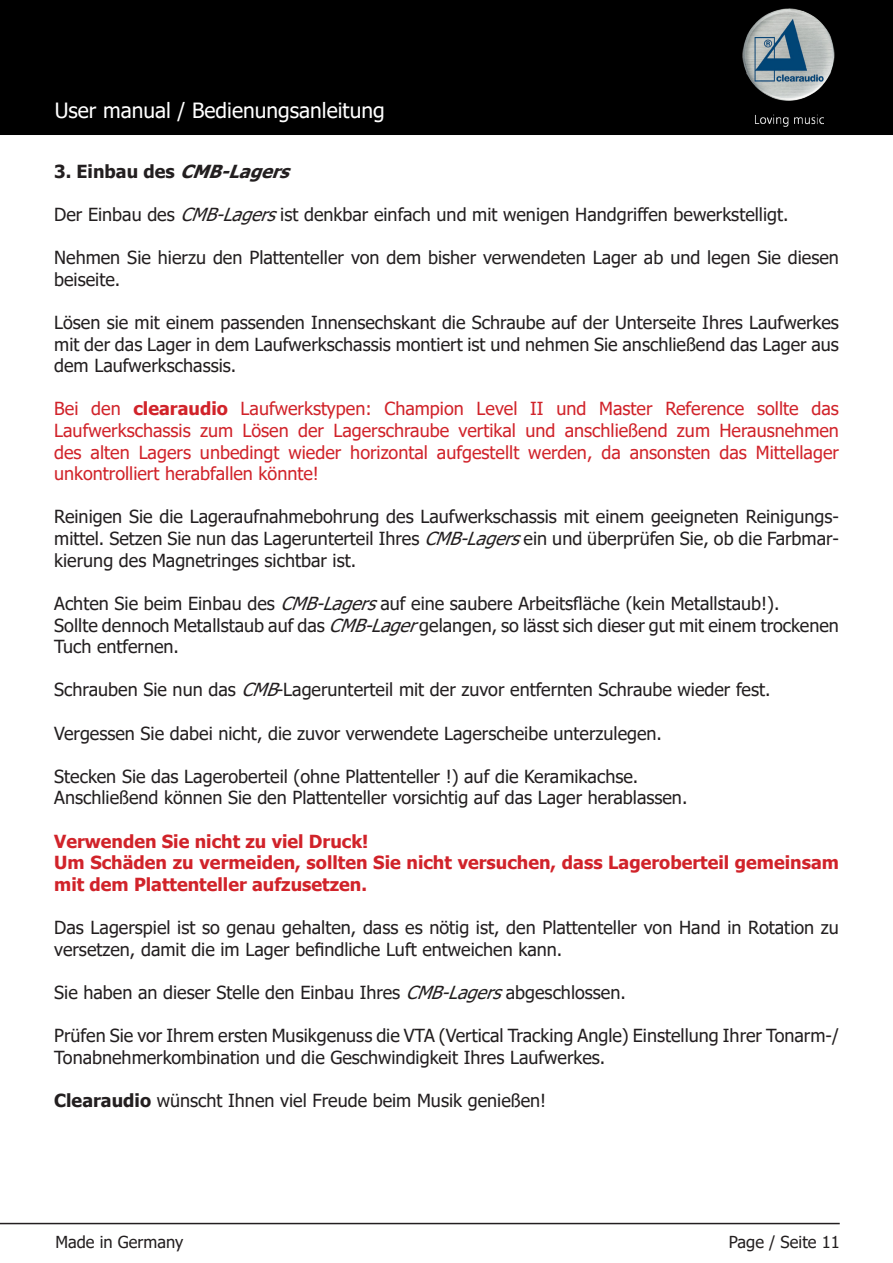
<style>
.page{position:relative;width:893px;height:1263px;background:#fff}
.page>*{position:absolute;margin:0;border:0;box-sizing:border-box;transform-origin:0 0}
.t1{font:21px "Tahoma";color:#fff}
.t2{font:18px/21.6px "Tahoma";color:#231f20}
.t3{font:18px/21.6px "Tahoma";color:#d1232a;text-align:justify}
.t4{font:700 18px/21.6px "Tahoma";color:#d1232a}
.t5{font:700 18px "Tahoma";color:#231f20}
.t6{font:16.5px "Tahoma";color:#231f20}
.s1{font-style:italic}
.s2{font-weight:700}
</style>
<div class="page">
<div style="left:0;top:0;width:893px;height:135px;background:#000"></div>
<img style="left:739px;top:9px;width:101px;height:118px">
<hr style="left:0;top:1223px;width:840px;height:1px;background:#231f20">
<p class="t1" style="left:55px;top:96px;width:331px">User manual / Bedienungsanleitung</p>
<p class="t5" style="left:54px;top:159px;width:245px">3 . E i n b a u d e s <span class="s1">CMB-Lagers</span></p>
<p class="t2" style="left:54px;top:205px;width:736px">Der Einbau des <span class="s1">CMB-Lagers</span>ist denkbar einfach und mit wenigen Handgriffen bewerkstelligt.</p>
<p class="t2" style="left:54px;top:248px;width:786px">Nehmen Sie hierzu den Plattenteller von dem bisher verwendeten Lager ab und legen Sie diesen beiseite.</p>
<p class="t2" style="left:54px;top:313px;width:786px;text-align:justify">Lösen sie mit einem passenden Innensechskant die Schraube auf der Unterseite Ihres Laufwerkes mit der das Lager in dem Laufwerkschassis montiert ist und nehmen Sie anschließend das Lager aus dem Laufwerkschassis.</p>
<p class="t3" style="left:54px;top:399px;width:786px">Bei den <span class="s2">clearaudio</span> Laufwerkstypen: Champion Level II und Master Reference sollte das Laufwerkschassis zum Lösen der Lagerschraube vertikal und anschließend zum Herausnehmen des alten Lagers unbedingt wieder horizontal aufgestellt werden, da ansonsten das Mittellager unkontrolliert herabfallen könnte!</p>
<p class="t2" style="left:54px;top:507px;width:786px;text-align:justify">Reinigen Sie die Lageraufnahmebohrung des Laufwerkschassis mit einem geeigneten Reinigungs&shy;mittel. Setzen Sie nun das Lagerunterteil Ihres <span class="s1">CMB-Lagers</span>ein und überprüfen Sie, ob die Farbmar&shy;kierung des Magnetringes sichtbar ist.</p>
<p class="t2" style="left:54px;top:593px;width:727px">Achten Sie beim Einbau des <span class="s1">CMB-Lagers</span>auf eine saubere Arbeitsfläche (kein Metallstaub!).</p>
<p class="t2" style="left:54px;top:615px;width:786px">Sollte dennoch Metallstaub auf das <span class="s1">CMB-Lager</span>gelangen, so lässt sich dieser gut mit einem trockenen<br>Tuch entfernen.</p>
<p class="t2" style="left:54px;top:680px;width:718px">Schrauben Sie nun das <span class="s1">CMB</span>-Lagerunterteil mit der zuvor entfernten Schraube wieder fest.</p>
<p class="t2" style="left:54px;top:723px;width:609px">Vergessen Sie dabei nicht, die zuvor verwendete Lagerscheibe unterzulegen.</p>
<p class="t2" style="left:54px;top:766px;width:586px">Stecken Sie das Lageroberteil (ohne Plattenteller !) auf die Keramikachse.</p>
<p class="t2" style="left:54px;top:788px;width:635px">Anschließend können Sie den Plattenteller vorsichtig auf das Lager herablassen.</p>
<p class="t4" style="left:54px;top:831px;width:316px">Verwenden Sie nicht zu viel Druck!</p>
<p class="t4" style="left:54px;top:852px;width:786px">Um Schäden zu vermeiden, sollten Sie nicht versuchen, dass Lageroberteil gemeinsam mit dem Plattenteller aufzusetzen.</p>
<p class="t2" style="left:54px;top:917px;width:786px">Das Lagerspiel ist so genau gehalten, dass es nötig ist, den Plattenteller von Hand in Rotation zu versetzen, damit die im Lager befindliche Luft entweichen kann.</p>
<p class="t2" style="left:54px;top:982px;width:573px">Sie haben an dieser Stelle den Einbau Ihres <span class="s1">CMB-Lagers</span>abgeschlossen.</p>
<p class="t2" style="left:54px;top:1025px;width:786px">Prüfen Sie vor Ihrem ersten Musikgenuss die VTA (Vertical Tracking Angle) Einstellung Ihrer Tonarm-/<br>Tonabnehmerkombination und die Geschwindigkeit Ihres Laufwerkes.</p>
<p class="t2" style="left:54px;top:1090px;width:493px"><span class="s2">Clearaudio</span> wünscht Ihnen viel Freude beim Musik genießen!</p>
<p class="t6" style="left:55px;top:1231px;width:129px">Made in Germany</p>
<p class="t6" style="left:729px;top:1231px;width:112px">Page / Seite 11</p>
</div>
